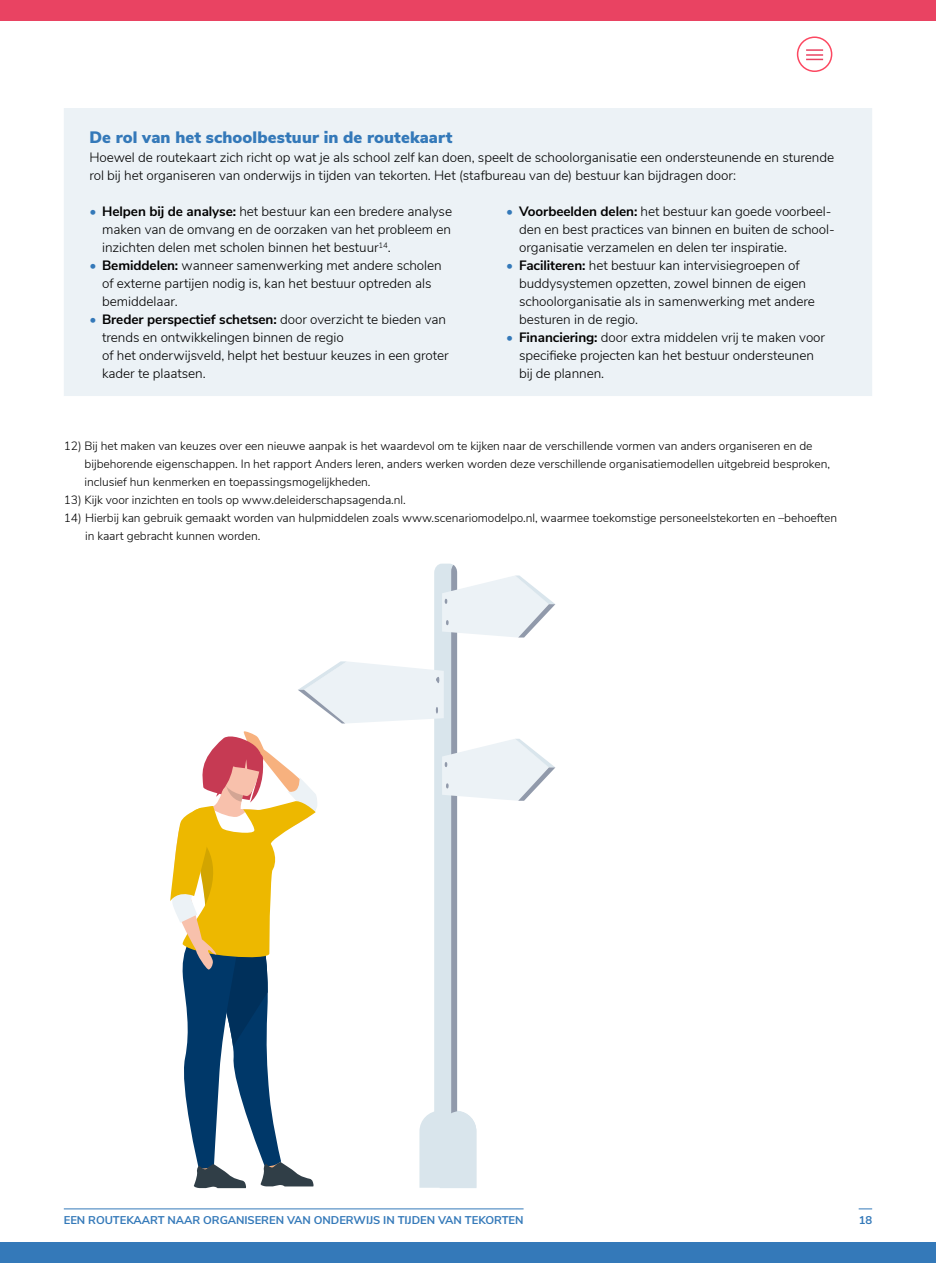
<style>
.page{position:relative;width:936px;height:1263px;background:#fff}
.page>*{position:absolute;margin:0;border:0;box-sizing:border-box;transform-origin:0 0}
.TUSSENkop_blauw_black{font:900 16.5px "Nunito Sans";letter-spacing:.005em;color:#3479b9}
.BODY{font:300 13.5px/18px "Nunito Sans";letter-spacing:-.005em;color:#000}
.BRONVERMELDING{font:300 12px/18px "Nunito Sans";letter-spacing:-.005em;color:#000}
.t1{font:700 11.25px "Nunito Sans";letter-spacing:-.005em;color:#3479b9}
.s1{color:#3479b9}
.s2{font-weight:700}
</style>
<div class="page">
<hr style="left:64px;top:1208px;width:459px;height:1px;background:#3479b9">
<svg style="left:858px;top:1208px;width:14px;height:1px"></svg>
<div style="left:0;top:1242px;width:935px;height:21px;background:#3479b9"></div>
<div style="left:0;top:0;width:935px;height:21px;background:#e94362"></div>
<div style="left:796px;top:36px;width:36px;height:36px;border:2px solid #fc4861;border-radius:50%"></div>
<svg style="left:806px;top:49px;width:17px;height:11px"></svg>
<div style="left:64px;top:108px;width:808px;height:288px;background:#ecf2f6"></div>
<svg style="left:170px;top:564px;width:385px;height:624px"></svg>
<h3 class="TUSSENkop_blauw_black" style="left:89px;top:125px;width:364px">De rol van het schoolbestuur in de routekaart</h3>
<p class="BODY" style="left:89px;top:147px;width:746px">Hoewel de routekaart zich richt op wat je als school zelf kan doen, speelt de schoolorganisatie een ondersteunende en sturende rol bij het organiseren van onderwijs in tijden van tekorten. Het (stafbureau van de) bestuur kan bijdragen door:</p>
<p class="BODY" style="left:102px;top:201px;width:351px;text-align:justify;text-indent:-13px"><span class="s1">•</span> <span class="s2">Helpen bij de analyse:</span> het bestuur kan een bredere analyse maken van de omvang en de oorzaken van het probleem en inzichten delen met scholen binnen het bestuur<sup>14</sup>.</p>
<p class="BODY" style="left:102px;top:255px;width:341px;text-indent:-13px"><span class="s1">•</span> <span class="s2">Bemiddelen:</span> wanneer samenwerking met andere scholen of externe partijen nodig is, kan het bestuur optreden als bemiddelaar.</p>
<p class="BODY" style="left:102px;top:309px;width:348px;text-indent:-13px"><span class="s1">•</span> <span class="s2">Breder perspectief schetsen:</span> door overzicht te bieden van trends en ontwikkelingen binnen de regio<br>of het onderwijsveld, helpt het bestuur keuzes in een groter kader te plaatsen.</p>
<p class="BODY" style="left:519px;top:201px;width:317px;text-indent:-13px"><span class="s1">•</span> <span class="s2">Voorbeelden delen:</span> het bestuur kan goede voorbeel&shy;den en best practices van binnen en buiten de school&shy;organisatie verzamelen en delen ter inspiratie.</p>
<p class="BODY" style="left:519px;top:255px;width:297px;text-indent:-13px"><span class="s1">•</span> <span class="s2">Faciliteren:</span> het bestuur kan intervisiegroepen of buddysystemen opzetten, zowel binnen de eigen schoolorganisatie als in samenwerking met andere besturen in de regio.</p>
<p class="BODY" style="left:519px;top:327px;width:307px;text-indent:-13px"><span class="s1">•</span> <span class="s2">Financiering:</span> door extra middelen vrij te maken voor specifieke projecten kan het bestuur ondersteunen bij de plannen.</p>
<p class="BRONVERMELDING" style="left:85px;top:436px;width:747px;text-indent:-21px">12) Bij het maken van keuzes over een nieuwe aanpak is het waardevol om te kijken naar de verschillende vormen van anders organiseren en de bijbehorende eigenschappen. In het rapport Anders leren, anders werken worden deze verschillende organisatiemodellen uitgebreid besproken, inclusief hun kenmerken en toepassingsmogelijkheden.</p>
<p class="BRONVERMELDING" style="left:64px;top:490px;width:343px">13) Kijk voor inzichten en tools op www.deleiderschapsagenda.nl.</p>
<p class="BRONVERMELDING" style="left:85px;top:508px;width:753px;text-indent:-21px">14) Hierbij kan gebruik gemaakt worden van hulpmiddelen zoals www.scenariomodelpo.nl, waarmee toekomstige personeelstekorten en –behoeften in kaart gebracht kunnen worden.</p>
<p class="t1" style="left:64px;top:1212px;width:461px">EEN ROUTEKAART NAAR ORGANISEREN VAN ONDERWIJS IN TIJDEN VAN TEKORTEN</p>
<p class="t1" style="left:858px;top:1212px;width:15px">18</p>
</div>
